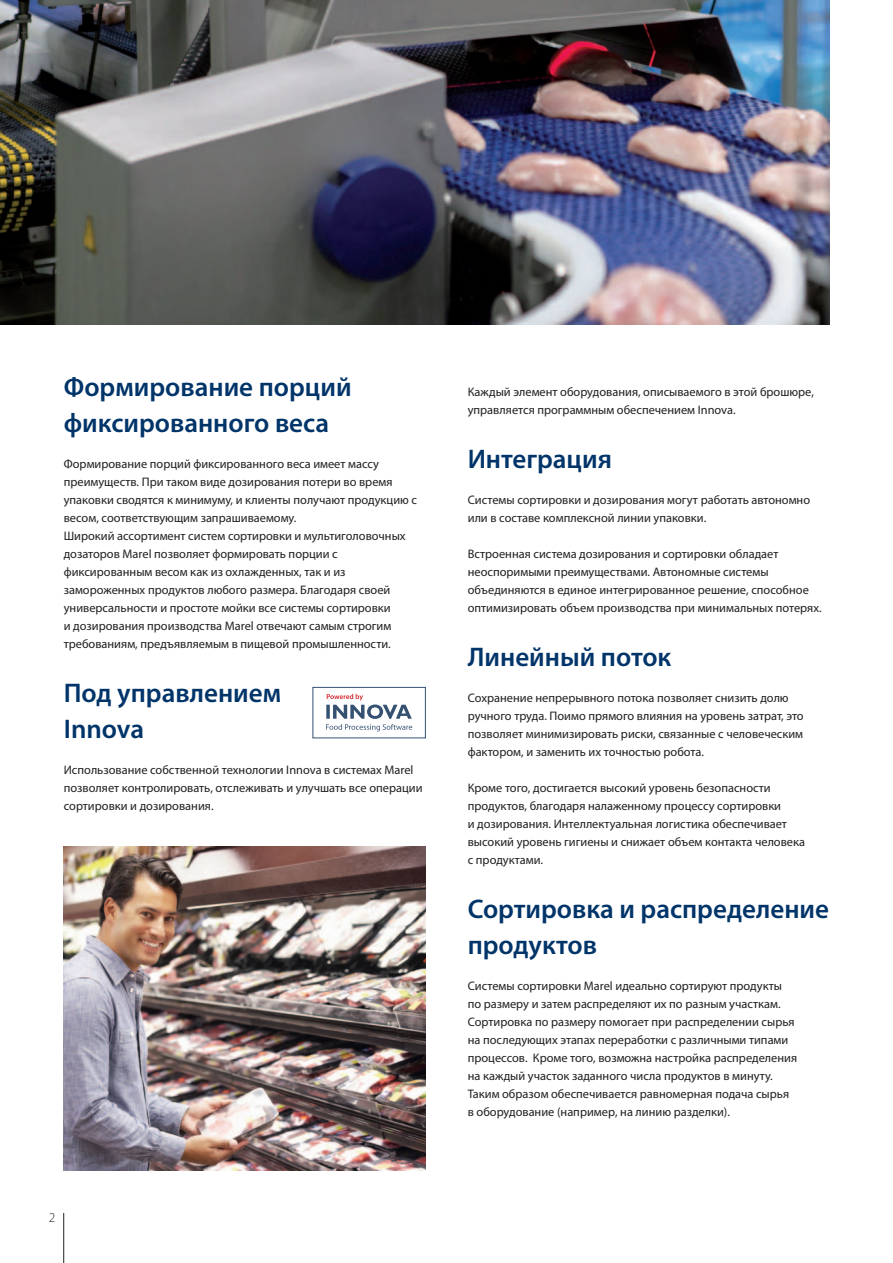
<style>
.page{position:relative;width:893px;height:1263px;background:#fff}
.page>*{position:absolute;margin:0;border:0;box-sizing:border-box;transform-origin:0 0}
.t1{font:600 27px/36px "Myriad Pro";color:#013469}
.t2{font:300 13.5px "Myriad Pro";color:#231f20}
.t3{font:12.3px/18px "Myriad Pro";color:#231f20}
</style>
<div class="page">
<hr style="left:63px;top:1213px;width:1px;height:50px;background:#231f20">
<img style="left:0;top:0;width:829px;height:324px">
<svg style="left:326px;top:694px;width:86px;height:37px"></svg>
<div style="left:313px;top:687px;width:112px;height:51px;border:1px solid #345172"></div>
<img style="left:64px;top:846px;width:361px;height:324px">
<h1 class="t1" style="left:64px;top:369px;width:289px">Формирование порций фиксированного веса</h1>
<p class="t3" style="left:64px;top:455px;width:355px">Формирование порций фиксированного веса имеет массу преимуществ. При таком виде дозирования потери во время упаковки сводятся к минимуму, и клиенты получают продукцию с весом, соответствующим запрашиваемому.<br>Широкий ассортимент систем сортировки и мультиголовочных дозаторов Marel позволяет формировать порции с фиксированным весом как из охлажденных, так и из замороженных продуктов любого размера. Благодаря своей универсальности и простоте мойки все системы сортировки<br>и дозирования производства Marel отвечают самым строгим требованиям, предъявляемым в пищевой промышленности.</p>
<h1 class="t1" style="left:64px;top:675px;width:219px">Под управлением<br>Innova</h1>
<p class="t3" style="left:64px;top:761px;width:360px">Использование собственной технологии Innova в системах Marel позволяет контролировать, отслеживать и улучшать все операции сортировки и дозирования.</p>
<p class="t2" style="left:49px;top:1210px;width:8px">2</p>
<p class="t3" style="left:468px;top:383px;width:348px">Каждый элемент оборудования, описываемого в этой брошюре, управляется программным обеспечением Innova.</p>
<h1 class="t1" style="left:468px;top:441px;width:146px">Интеграция</h1>
<p class="t3" style="left:468px;top:491px;width:344px">Системы сортировки и дозирования могут работать автономно или в составе комплексной линии упаковки.</p>
<p class="t3" style="left:468px;top:545px;width:355px">Встроенная система дозирования и сортировки обладает неоспоримыми преимуществами. Автономные системы объединяются в единое интегрированное решение, способное оптимизировать объем производства при минимальных потерях.</p>
<h1 class="t1" style="left:468px;top:639px;width:205px">Линейный поток</h1>
<p class="t3" style="left:468px;top:689px;width:337px">Сохранение непрерывного потока позволяет снизить долю ручного труда. Поимо прямого влияния на уровень затрат, это позволяет минимизировать риски, связанные с человеческим фактором, и заменить их точностью робота.</p>
<p class="t3" style="left:468px;top:779px;width:339px">Кроме того, достигается высокий уровень безопасности продуктов, благодаря налаженному процессу сортировки<br>и дозирования. Интеллектуальная логистика обеспечивает высокий уровень гигиены и снижает объем контакта человека с продуктами.</p>
<h1 class="t1" style="left:468px;top:891px;width:363px">Сортировка и распределение продуктов</h1>
<p class="t3" style="left:468px;top:977px;width:331px">Системы сортировки Marel идеально сортируют продукты по размеру и затем распределяют их по разным участкам.<br>Сортировка по размеру помогает при распределении сырья на последующих этапах переработки с различными типами процессов. Кроме того, возможна настройка распределения на каждый участок заданного числа продуктов в минуту.<br>Таким образом обеспечивается равномерная подача сырья в оборудование (например, на линию разделки).</p>
</div>
